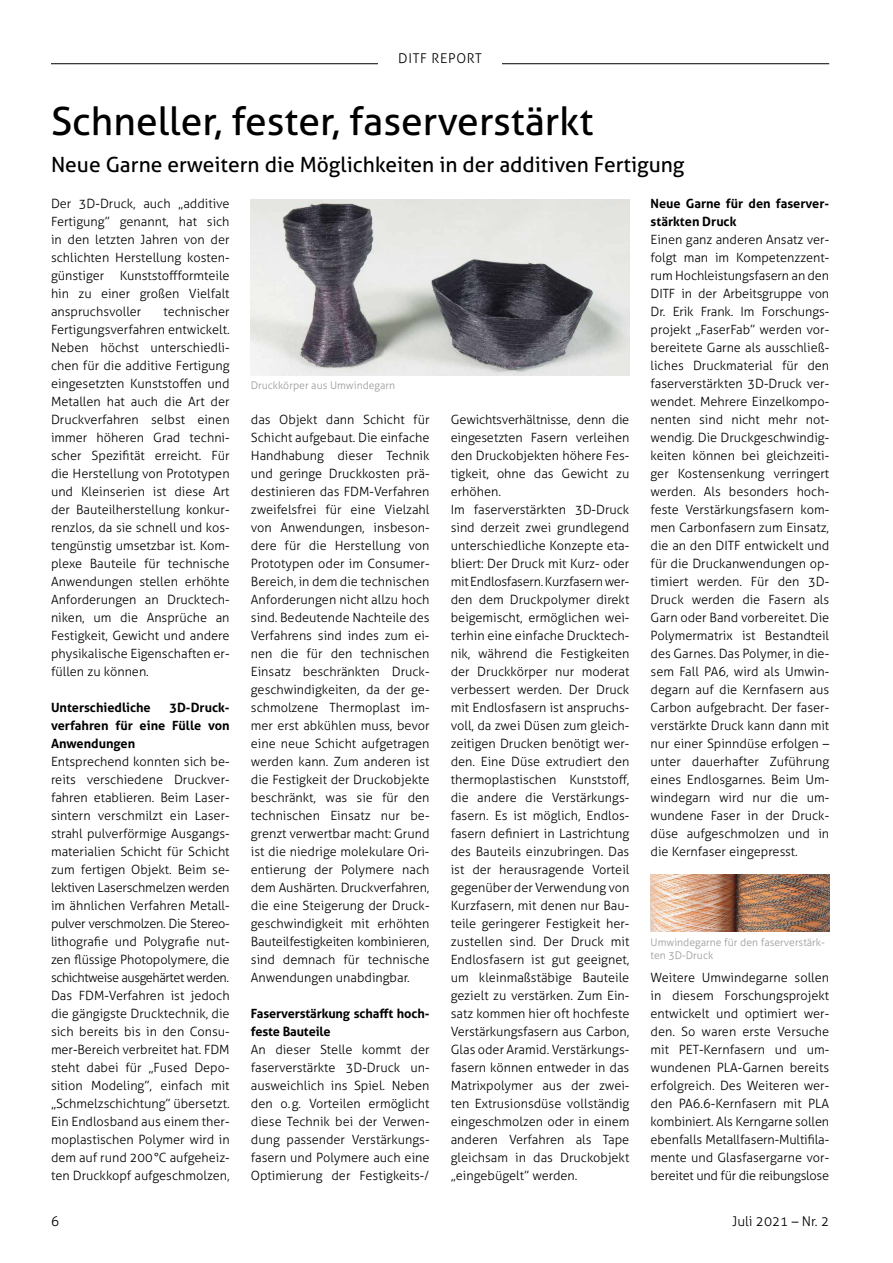
<style>
.page{position:relative;width:893px;height:1263px;background:#fff}
.page>*{position:absolute;margin:0;border:0;box-sizing:border-box;transform-origin:0 0}
.t1{font:39px "Aller";color:#000}
.t2{font:21px "Aller";color:#000}
.t3{font:300 13.5px "Aller";color:#000}
.t4{font:300 13.5px "Aller";letter-spacing:.04em;color:#000}
.t5{font:300 12.75px/18px "Aller";color:#000;text-align:justify}
.t6{font:700 12.75px/18px "Aller";color:#000}
.t7{font:300 10.5px/12.8px "Aller";color:#989999}
</style>
<div class="page">
<img style="left:251px;top:199px;width:378px;height:177px">
<img style="left:651px;top:874px;width:178px;height:57px">
<hr style="left:51px;top:63px;width:778px;height:1px;background:#000">
<div style="left:378px;top:58px;width:124px;height:11px;background:#fff"></div>
<p class="t4" style="left:398px;top:50px;width:85px">DITF REPORT</p>
<h1 class="t1" style="left:51px;top:97px;width:544px">Schneller, fester, faserverstärkt</h1>
<h2 class="t2" style="left:51px;top:152px;width:635px">Neue Garne erweitern die Möglichkeiten in der additiven Fertigung</h2>
<p class="t5" style="left:51px;top:194px;width:180px">Der 3D-Druck, auch „additive Fertigung” genannt, hat sich in den letzten Jahren von der schlichten Herstellung kosten&shy;günstiger Kunststoffformteile hin zu einer großen Vielfalt anspruchsvoller</p>
<p class="t5" style="left:51px;top:302px;width:180px;text-indent:112px">technischer Fertigungsverfahren entwickelt.<br>Neben höchst unterschiedli&shy;chen für die additive Fertigung eingesetzten Kunststoffen und Metallen hat auch die Art der Druckverfahren selbst einen immer höheren Grad techni&shy;scher Spezifität erreicht. Für die Herstellung von Prototypen und Kleinserien ist diese Art der Bauteilherstellung konkur&shy;renzlos, da sie schnell und kos&shy;tengünstig umsetzbar ist. Kom&shy;plexe Bauteile für technische Anwendungen stellen erhöhte Anforderungen an Drucktech&shy;niken, um die Ansprüche an Festigkeit, Gewicht und andere physikalische Eigenschaften er&shy;füllen zu können.</p>
<p class="t6" style="left:51px;top:698px;width:101px">Unterschiedliche</p>
<p class="t6" style="left:51px;top:698px;width:180px;text-align:justify;text-indent:118px">3D-Druck&shy;verfahren für eine Fülle von Anwendungen</p>
<p class="t5" style="left:51px;top:753px;width:180px">Entsprechend konnten sich be&shy;reits verschiedene Druckver&shy;fahren etablieren. Beim Laser&shy;sintern verschmilzt ein Laser&shy;strahl pulverförmige Ausgangs&shy;materialien Schicht für Schicht zum fertigen Objekt. Beim se&shy;lektiven Laserschmelzen werden im ähnlichen Verfahren Metall&shy;pulver verschmolzen. Die Stereo&shy;lithografie und Polygrafie nut&shy;zen flüssige Photopolymere, die schichtweise ausgehärtet werden.<br>Das FDM-Verfahren ist jedoch die gängigste Drucktechnik, die sich bereits bis in den Consu&shy;mer-Bereich verbreitet hat. FDM steht dabei für „Fused Depo&shy;sition Modeling”, einfach mit „Schmelzschichtung” übersetzt.<br>Ein Endlosband aus einem ther&shy;moplastischen Polymer wird in dem auf rund 200°C aufgeheiz&shy;ten Druckkopf aufgeschmolzen,</p>
<p class="t7" style="left:251px;top:379px;width:146px">Druckkörper aus Umwindegarn</p>
<p class="t5" style="left:251px;top:411px;width:180px">das Objekt dann Schicht für Schicht aufgebaut. Die einfache Handhabung dieser Technik und geringe Druckkosten prä&shy;destinieren das FDM-Verfahren zweifelsfrei für eine Vielzahl von Anwendungen, insbeson&shy;dere für die Herstellung von Prototypen oder im Consumer-Bereich, in dem die technischen Anforderungen nicht allzu hoch sind. Bedeutende Nachteile des Verfahrens sind indes zum ei&shy;nen die für den technischen Einsatz beschränkten Druck&shy;geschwindigkeiten, da der ge&shy;schmolzene Thermoplast im&shy;mer erst abkühlen muss, bevor eine neue Schicht aufgetragen werden kann. Zum anderen ist die Festigkeit der Druckobjekte beschränkt, was sie für den technischen Einsatz nur be&shy;grenzt verwertbar macht: Grund ist die niedrige molekulare Ori&shy;entierung der Polymere nach dem Aushärten. Druckverfahren, die eine Steigerung der Druck&shy;geschwindigkeit mit erhöhten Bauteilfestigkeiten kombinieren, sind demnach für technische Anwendungen unabdingbar.</p>
<p class="t6" style="left:251px;top:1005px;width:180px">Faserverstärkung schafft hoch&shy;feste Bauteile</p>
<p class="t5" style="left:251px;top:1041px;width:180px">An dieser Stelle kommt der faserverstärkte 3D-Druck un&shy;ausweichlich ins Spiel. Neben den o.g. Vorteilen ermöglicht diese Technik bei der Verwen&shy;dung passender Verstärkungs&shy;fasern und Polymere auch eine Optimierung der Festigkeits-/</p>
<p class="t5" style="left:451px;top:411px;width:180px;text-align:left">Gewichtsverhältnisse, denn die eingesetzten Fasern verleihen den Druckobjekten höhere Fes&shy;tigkeit, ohne das Gewicht zu erhöhen.<br>Im faserverstärkten 3D-Druck sind derzeit zwei grundlegend unterschiedliche Konzepte eta&shy;bliert: Der Druck mit Kurz- oder mit Endlosfasern. Kurzfasern wer&shy;den dem Druckpolymer direkt beigemischt, ermöglichen wei&shy;terhin eine einfache Drucktech&shy;nik, während die Festigkeiten der Druckkörper nur moderat verbessert werden. Der Druck mit Endlosfasern ist anspruchs&shy;voll, da zwei Düsen zum gleich&shy;zeitigen Drucken benötigt wer&shy;den. Eine Düse extrudiert den thermoplastischen Kunststoff, die andere die Verstärkungs&shy;fasern. Es ist möglich, Endlos&shy;fasern definiert in Lastrichtung des Bauteils einzubringen. Das ist der herausragende Vorteil gegenüber der Verwendung von<br>Kurzfasern, mit denen nur Bau&shy;teile geringerer Festigkeit her&shy;zustellen sind. Der Druck mit<br>Endlosfasern ist gut geeignet, um kleinmaßstäbige Bauteile gezielt zu verstärken. Zum Ein&shy;satz kommen hier oft hochfeste<br>Verstärkungsfasern aus Carbon,<br>Glas oder Aramid. Verstärkungs&shy;fasern können entweder in das<br>Matrixpolymer aus der zwei&shy;ten Extrusionsdüse vollständig eingeschmolzen oder in einem anderen Verfahren als Tape gleichsam in das Druckobjekt „eingebügelt” werden.</p>
<p class="t6" style="left:651px;top:194px;width:180px">Neue Garne für den faserver&shy;stärkten Druck</p>
<p class="t5" style="left:651px;top:230px;width:180px">Einen ganz anderen Ansatz ver&shy;folgt man im Kompetenzzent&shy;rum Hochleistungsfasern an den DITF in der Arbeitsgruppe von Dr. Erik Frank. Im Forschungs&shy;projekt „FaserFab” werden vor&shy;bereitete Garne als ausschließ&shy;liches Druckmaterial für den faserverstärkten 3D-Druck ver&shy;wendet. Mehrere Einzelkompo&shy;nenten sind nicht mehr not&shy;wendig. Die Druckgeschwindig&shy;keiten können bei gleichzeiti&shy;ger Kostensenkung verringert werden. Als besonders hoch&shy;feste Verstärkungsfasern kom&shy;men Carbonfasern zum Einsatz, die an den DITF entwickelt und für die Druckanwendungen op&shy;timiert werden. Für den 3D-Druck werden die Fasern als Garn oder Band vorbereitet. Die Polymermatrix ist Bestandteil des Garnes. Das Polymer, in die&shy;sem Fall PA6, wird als Umwin&shy;degarn auf die Kernfasern aus Carbon aufgebracht. Der faser&shy;verstärkte Druck kann dann mit nur einer Spinndüse erfolgen – unter dauerhafter Zuführung eines Endlosgarnes. Beim Um&shy;windegarn wird nur die um&shy;wundene Faser in der Druck&shy;düse aufgeschmolzen und in die Kernfaser eingepresst.</p>
<p class="t7" style="left:651px;top:936px;width:176px">Umwindegarne für den faserverstärk&shy;ten 3D-Druck</p>
<p class="t5" style="left:651px;top:969px;width:180px">Weitere Umwindegarne sollen in diesem Forschungsprojekt entwickelt und optimiert wer&shy;den. So waren erste Versuche mit PET-Kernfasern und um&shy;wundenen PLA-Garnen bereits erfolgreich. Des Weiteren wer&shy;den PA6.6-Kernfasern mit PLA kombiniert. Als Kerngarne sollen ebenfalls Metallfasern-Multifila&shy;mente und Glasfasergarne vor&shy;bereitet und für die reibungslose</p>
<p class="t4" style="left:51px;top:1213px;width:10px">6</p>
<p class="t3" style="left:732px;top:1213px;width:98px">Juli 2021 – Nr. 2</p>
</div>
